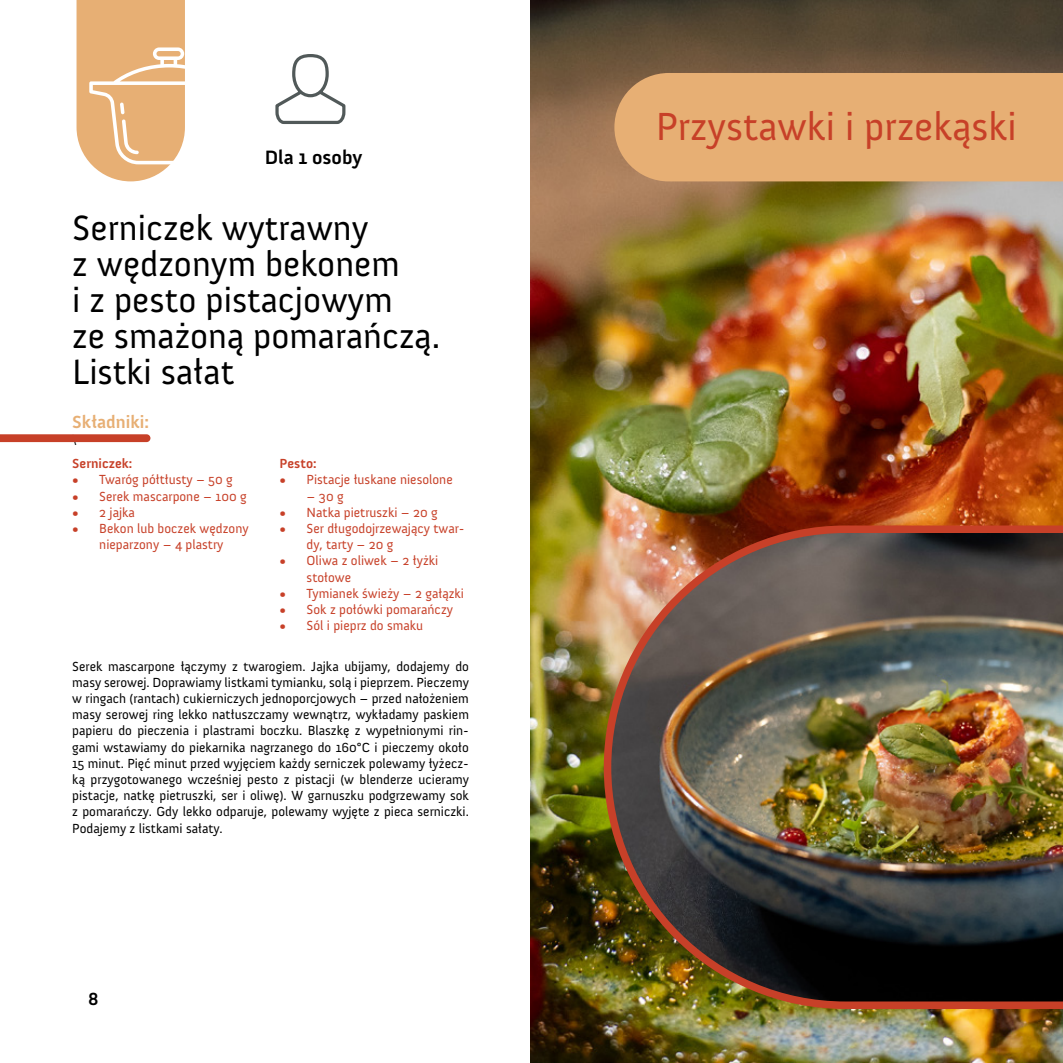
<style>
.page{position:relative;width:1063px;height:1063px;background:#fff}
.page>*{position:absolute;margin:0;border:0;box-sizing:border-box;transform-origin:0 0}
.t1{font:40.05px "Anivers";color:#c74028}
.t2{font:36px/36px "Anivers";color:#000}
.t3{font:700 19.8px "Anivers";color:#000}
.t4{font:700 18px "Anivers";color:#e7af74}
.t5{font:700 18px "Anivers";color:#000}
.t6{font:13.5px/16.2px "Anivers";color:#000;text-align:justify}
.t7{font:13.5px/16.2px "Anivers";color:#c74028}
.t8{font:700 13.5px "Anivers";color:#c74028}
</style>
<div class="page">
<svg style="left:275px;top:54px;width:71px;height:70px"></svg>
<img style="left:530px;top:0;width:533px;height:1063px">
<svg style="left:0;top:434px;width:150px;height:8px"></svg>
<svg style="left:77px;top:0;width:108px;height:181px;background:#eaba87"></svg>
<div style="left:614px;top:73px;width:449px;height:108px;background:#e7af74"></div>
<img style="left:600px;top:522px;width:463px;height:491px">
<h3 class="t3" style="left:265px;top:146px;width:99px">Dla 1 osoby</h3>
<h2 class="t2" style="left:72px;top:211px;width:369px">Serniczek wytrawny<br>z wędzonym bekonem<br>i z pesto pistacjowym<br>ze smażoną pomarańczą.<br>Listki sałat</h2>
<h3 class="t4" style="left:72px;top:412px;width:78px">Składniki:</h3>
<p class="t6" style="left:72px;top:431px;width:6px">\</p>
<p class="t8" style="left:72px;top:456px;width:62px">Serniczek:</p>
<p class="t7" style="left:72px;top:472px;width:162px">• Twaróg półtłusty – 50 g</p>
<p class="t7" style="left:72px;top:488px;width:176px">• Serek mascarpone – 100 g</p>
<p class="t7" style="left:72px;top:504px;width:64px">• 2 jajka</p>
<p class="t7" style="left:72px;top:520px;width:178px;text-align:center">• Bekon lub boczek wędzony nieparzony – 4 plastry</p>
<p class="t8" style="left:280px;top:456px;width:38px">Pesto:</p>
<p class="t7" style="left:280px;top:472px;width:175px">• Pistacje łuskane niesolone</p>
<p class="t7" style="left:307px;top:488px;width:38px">– 30 g</p>
<p class="t7" style="left:280px;top:504px;width:160px">• Natka pietruszki – 20 g</p>
<p class="t7" style="left:307px;top:520px;width:159px;text-indent:-27px">• Ser długodojrzewający twar&shy;dy, tarty – 20 g</p>
<p class="t7" style="left:307px;top:553px;width:133px;text-indent:-27px">• Oliwa z oliwek – 2 łyżki stołowe</p>
<p class="t7" style="left:280px;top:585px;width:186px">• Tymianek świeży – 2 gałązki</p>
<p class="t7" style="left:280px;top:601px;width:175px">• Sok z połówki pomarańczy</p>
<p class="t7" style="left:280px;top:618px;width:145px">• Sól i pieprz do smaku</p>
<p class="t6" style="left:72px;top:658px;width:398px">Serek mascarpone łączymy z twarogiem. Jajka ubijamy, dodajemy do masy serowej. Doprawiamy listkami tymianku, solą i pieprzem. Pieczemy w ringach (rantach) cukierniczych jednoporcjowych – przed nałożeniem masy serowej ring lekko natłuszczamy wewnątrz, wykładamy paskiem papieru do pieczenia i plastrami boczku. Blaszkę z wypełnionymi rin&shy;gami wstawiamy do piekarnika nagrzanego do 160°C i pieczemy około 15 minut. Pięć minut przed wyjęciem każdy serniczek polewamy łyżecz&shy;ką przygotowanego wcześniej pesto z pistacji (w blenderze ucieramy pistacje, natkę pietruszki, ser i oliwę). W garnuszku podgrzewamy sok z pomarańczy. Gdy lekko odparuje, polewamy wyjęte z pieca serniczki.<br>Podajemy z listkami sałaty.</p>
<h3 class="t5" style="left:88px;top:989px;width:12px">8</h3>
<h1 class="t1" style="left:656px;top:105px;width:363px">Przystawki i przekąski</h1>
</div>
